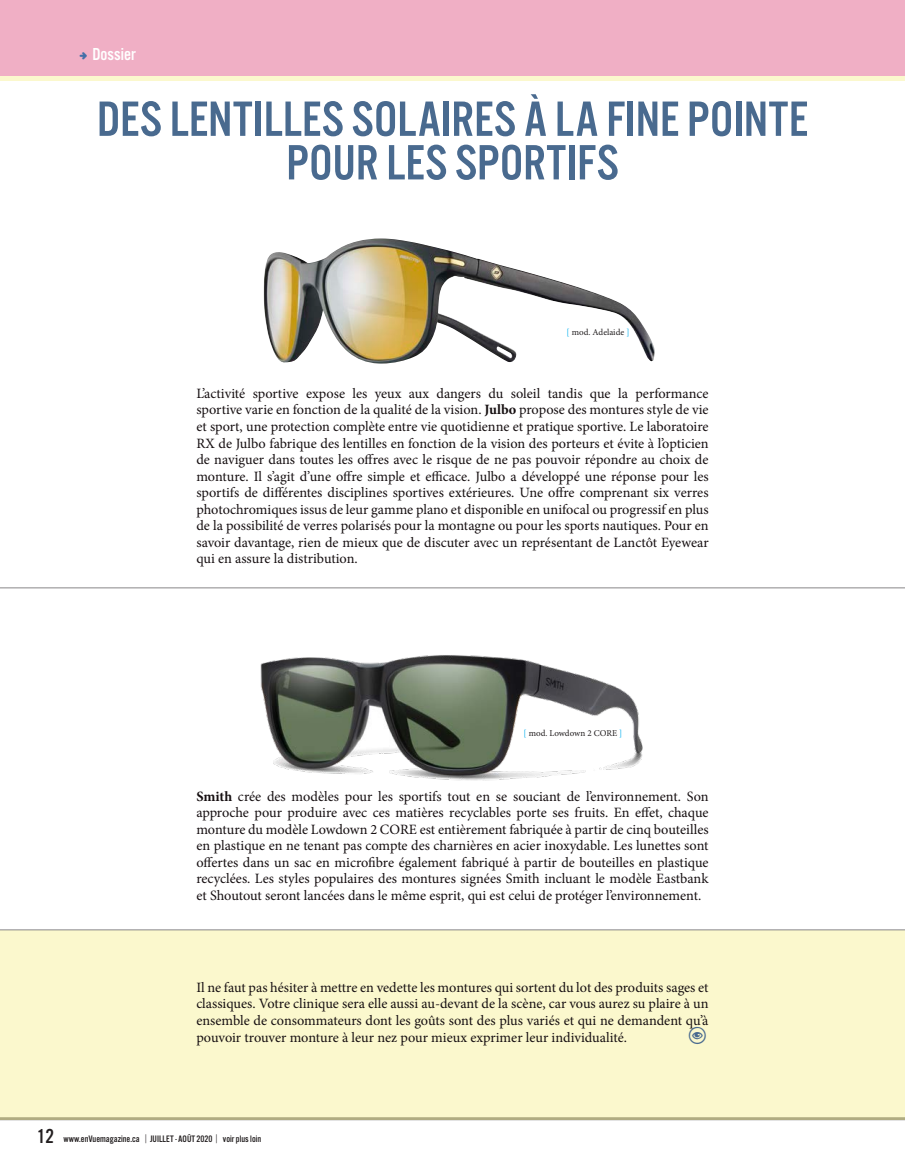
<style>
.page{position:relative;width:905px;height:1175px;background:#fff}
.page>*{position:absolute;margin:0;border:0;box-sizing:border-box;transform-origin:0 0}
.t1{font:51.45px/43.5px "Alternate Got No 3 D";color:#496a8f;text-align:center}
.t2{font:18px "Alternate Got No 3 D";color:#fff}
.t3{font:14.25px/16.5px "Minion Pro";color:#160f11;text-align:justify}
.t4{font:9.75px "Alternate Got No 3 D";color:#231f20}
.t5{font:9px "Minion Pro";color:#231f20}
.s1{font-family:"All My Hands";color:#436fa8}
.s2{color:#00aeef}
.s3{font-weight:700}
.s4{font-size:21px}
.s5{font-family:"Sofia Pro";font-weight:300}
</style>
<div class="page">
<img style="left:260px;top:655px;width:383px;height:126px">
<div style="left:0;top:0;width:904px;height:81px;background:#fbf8cd"></div>
<div style="left:0;top:930px;width:904px;height:190px;background:#fbf8cd"></div>
<div style="left:0;top:0;width:904px;height:76px;background:#f0afc5"></div>
<img style="left:264px;top:238px;width:390px;height:126px">
<hr style="left:0;top:587px;width:904px;height:1px;background:#888788">
<hr style="left:0;top:929px;width:904px;height:1px;background:#888788">
<p class="t2" style="left:80px;top:45px;width:57px"><span class="s1">a</span> Dossier</p>
<h1 class="t1" style="left:97px;top:98px;width:712px">DES LENTILLES SOLAIRES À LA FINE POINTE<br>POUR LES SPORTIFS</h1>
<p class="t5" style="left:566px;top:326px;width:64px"><span class="s2">[</span> mod. Adelaide <span class="s2">]</span></p>
<p class="t3" style="left:196px;top:385px;width:514px">L’activité sportive expose les yeux aux dangers du soleil tandis que la performance sportive varie en fonction de la qualité de la vision. <span class="s3">Julbo</span> propose des montures style de vie et sport, une protection complète entre vie quotidienne et pratique sportive. Le laboratoire RX de Julbo fabrique des lentilles en fonction de la vision des porteurs et évite à l’opticien de naviguer dans toutes les offres avec le risque de ne pas pouvoir répondre au choix de monture. Il s’agit d’une offre simple et efficace. Julbo a développé une réponse pour les sportifs de différentes disciplines sportives extérieures. Une offre comprenant six verres photochromiques issus de leur gamme plano et disponible en unifocal ou progressif en plus de la possibilité de verres polarisés pour la montagne ou pour les sports nautiques. Pour en savoir davantage, rien de mieux que de discuter avec un représentant de Lanctôt Eyewear qui en assure la distribution.</p>
<p class="t5" style="left:523px;top:727px;width:100px"><span class="s2">[</span> mod. Lowdown 2 CORE <span class="s2">]</span></p>
<p class="t3" style="left:196px;top:788px;width:514px"><span class="s3">Smith</span> crée des modèles pour les sportifs tout en se souciant de l’environnement. Son approche pour produire avec ces matières recyclables porte ses fruits. En effet, chaque monture du modèle Lowdown 2 CORE est entièrement fabriquée à partir de cinq bouteilles en plastique en ne tenant pas compte des charnières en acier inoxydable. Les lunettes sont offertes dans un sac en microfibre également fabriqué à partir de bouteilles en plastique recyclées. Les styles populaires des montures signées Smith incluant le modèle Eastbank et Shoutout seront lancées dans le même esprit, qui est celui de protéger l’environnement.</p>
<p class="t3" style="left:196px;top:979px;width:513px">Il ne faut pas hésiter à mettre en vedette les montures qui sortent du lot des produits sages et classiques. Votre clinique sera elle aussi au-devant de la scène, car vous aurez su plaire à un ensemble de consommateurs dont les goûts sont des plus variés et qui ne demandent qu’à pouvoir trouver monture à leur nez pour mieux exprimer leur individualité.</p>
<p class="t4" style="left:37px;top:1133px;width:226px"><span class="s4">12</span> www.enVuemagazine.ca <span class="s5">|</span> JUILLET - AOÛT 2020 <span class="s5">|</span> voir plus loin</p>
</div>
